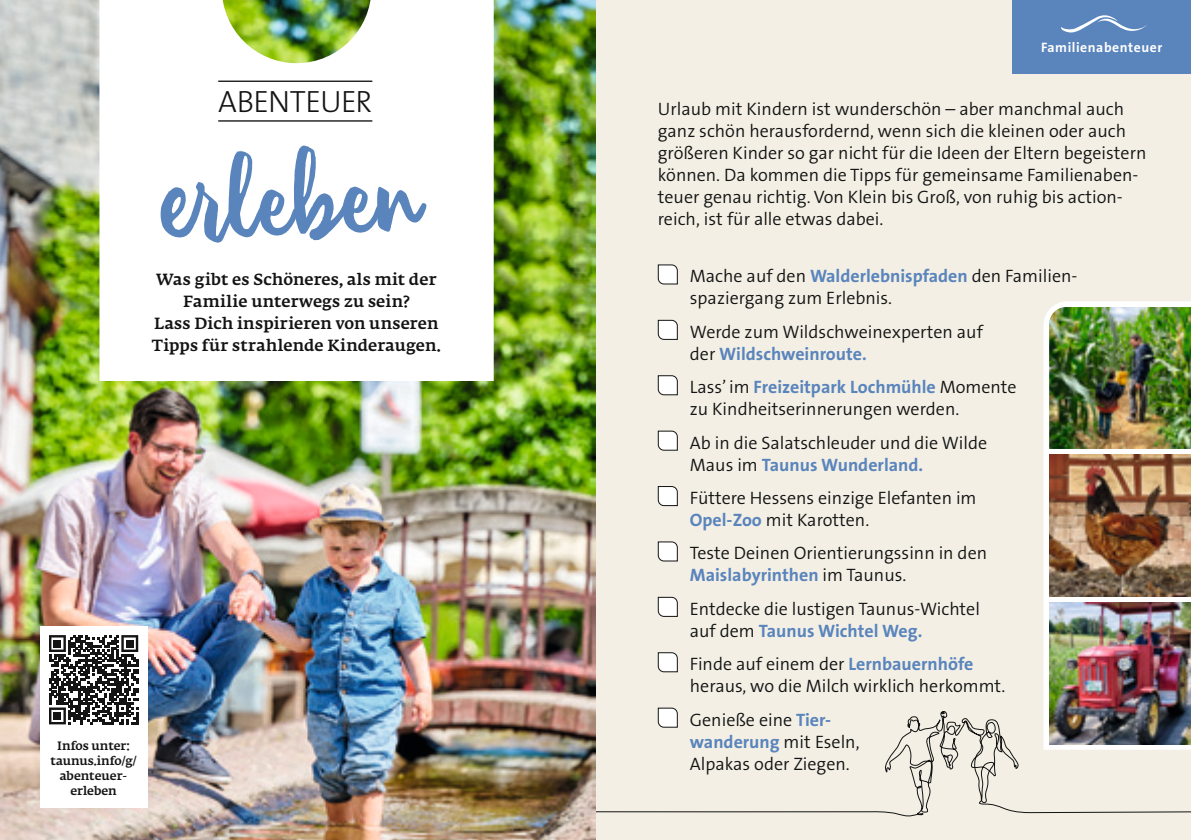
<style>
.page{position:relative;width:1191px;height:840px;background:#fff}
.page>*{position:absolute;margin:0;border:0;box-sizing:border-box;transform-origin:0 0}
.t1{font:131.2px "Believer";color:#5984bc}
.t2{font:300 30.8px "The Sans B3";letter-spacing:-.015em;color:#131413}
.t3{font:300 18px/22px "The Sans B4";color:#131413}
.t4{font:700 18px/33.4px "The Sans B7";color:#5984bc}
.t5{font:500 16px/22px "Fedra Serif A Pro";letter-spacing:.015em;color:#131413;text-align:center}
.t6{font:700 13.8px "The Sans B7";letter-spacing:.04em;color:#fff}
.t7{font:500 12px/15px "Fedra Serif A Pro";color:#131413;text-align:center}
.s1{font-family:"The Sans B7";font-weight:700;color:#5984bc}
.s2{font-family:"The Sans B4";font-weight:300;color:#131413}
</style>
<div class="page">
<div style="left:595px;top:0;width:596px;height:839px;background:#f3efe5"></div>
<svg style="left:595px;top:699px;width:596px;height:117px"></svg>
<img style="left:0;top:0;width:595px;height:839px">
<svg style="left:1043px;top:301px;width:148px;height:448px;background:#f0efed"></svg>
<img style="left:1049px;top:307px;width:142px;height:141px">
<img style="left:1049px;top:454px;width:142px;height:142px">
<img style="left:1049px;top:602px;width:142px;height:141px">
<div style="left:40px;top:625px;width:108px;height:181px;background:#fff"></div>
<svg style="left:657px;top:264px;width:21px;height:20px"></svg>
<svg style="left:657px;top:319px;width:21px;height:21px"></svg>
<svg style="left:657px;top:375px;width:21px;height:20px"></svg>
<svg style="left:657px;top:430px;width:21px;height:20px"></svg>
<svg style="left:657px;top:486px;width:21px;height:20px"></svg>
<svg style="left:657px;top:541px;width:21px;height:20px"></svg>
<svg style="left:657px;top:596px;width:21px;height:21px"></svg>
<svg style="left:657px;top:652px;width:21px;height:20px"></svg>
<svg style="left:657px;top:707px;width:21px;height:20px"></svg>
<div style="left:1012px;top:0;width:179px;height:74px;background:#5984bc"></div>
<svg style="left:1061px;top:15px;width:86px;height:18px"></svg>
<svg style="left:99px;top:0;width:395px;height:380px"></svg>
<hr style="left:218px;top:80px;width:154px;height:2px;background:#131413">
<hr style="left:218px;top:120px;width:154px;height:1px;background:#131413">
<svg style="left:49px;top:635px;width:89px;height:89px"></svg>
<div style="left:54px;top:639px;width:7px;height:7px;background:#131413"></div>
<div style="left:126px;top:639px;width:7px;height:7px;background:#131413"></div>
<div style="left:54px;top:712px;width:7px;height:7px;background:#131413"></div>
<h2 class="t2" style="left:218px;top:86px;width:156px">ABENTEUER</h2>
<h1 class="t1" style="left:162px;top:144px;width:263px;rotate:-2deg">er leben</h1>
<p class="t5" style="left:152px;top:268px;width:291px">Was gibt es Schöneres, als mit der<br>Familie unterwegs zu sein?<br>Lass Dich inspirieren von unseren<br>Tipps für strahlende Kinderaugen.</p>
<p class="t7" style="left:51px;top:738px;width:88px">Infos unter: taunus.info/g/ abenteuer&shy;erleben</p>
<p class="t6" style="left:1041px;top:40px;width:123px">Familienabenteuer</p>
<p class="t3" style="left:658px;top:99px;width:490px">Urlaub mit Kindern ist wunderschön – aber manchmal auch ganz schön herausfordernd, wenn sich die kleinen oder auch größeren Kinder so gar nicht für die Ideen der Eltern begeistern können. Da kommen die Tipps für gemeinsame Familienaben&shy;teuer genau richtig. Von Klein bis Groß, von ruhig bis action&shy;reich, ist für alle etwas dabei.</p>
<p class="t3" style="left:690px;top:266px;width:389px">Mache auf den <span class="s1">Walderlebnispfaden</span> den Familien&shy;spaziergang zum Erlebnis.</p>
<p class="t3" style="left:690px;top:321px;width:294px">Werde zum Wildschweinexperten auf</p>
<p class="t4" style="left:690px;top:337px;width:328px"><span class="s2">der</span> Wildschweinroute.<br><span class="s2">Lass’ im</span> Freizeitpark Lochmühle <span class="s2">Momente</span></p>
<p class="t3" style="left:690px;top:393px;width:299px;line-height:33.4px">zu Kindheitserinnerungen werden.<br>Ab in die Salatschleuder und die Wilde</p>
<p class="t4" style="left:690px;top:448px;width:235px"><span class="s2">Maus im</span> Taunus Wunderland.</p>
<p class="t3" style="left:690px;top:487px;width:288px">Füttere Hessens einzige Elefanten im<br><span class="s1">Opel-Zoo</span> mit Karotten.</p>
<p class="t3" style="left:690px;top:542px;width:299px">Teste Deinen Orientierungssinn in den</p>
<p class="t4" style="left:690px;top:559px;width:218px">Maislabyrinthen <span class="s2">im Taunus.</span></p>
<p class="t3" style="left:690px;top:598px;width:292px">Entdecke die lustigen Taunus-Wichtel</p>
<p class="t4" style="left:690px;top:614px;width:234px"><span class="s2">auf dem</span> Taunus Wichtel Weg.</p>
<p class="t3" style="left:690px;top:653px;width:317px">Finde auf einem der <span class="s1">Lernbauernhöfe </span>heraus, wo die Milch wirklich herkommt.</p>
<p class="t3" style="left:690px;top:708px;width:143px">Genieße eine <span class="s1">Tier-</span></p>
<p class="t4" style="left:690px;top:725px;width:171px">wanderung <span class="s2">mit Eseln,</span></p>
<p class="t3" style="left:690px;top:752px;width:161px">Alpakas oder Ziegen.</p>
</div>
